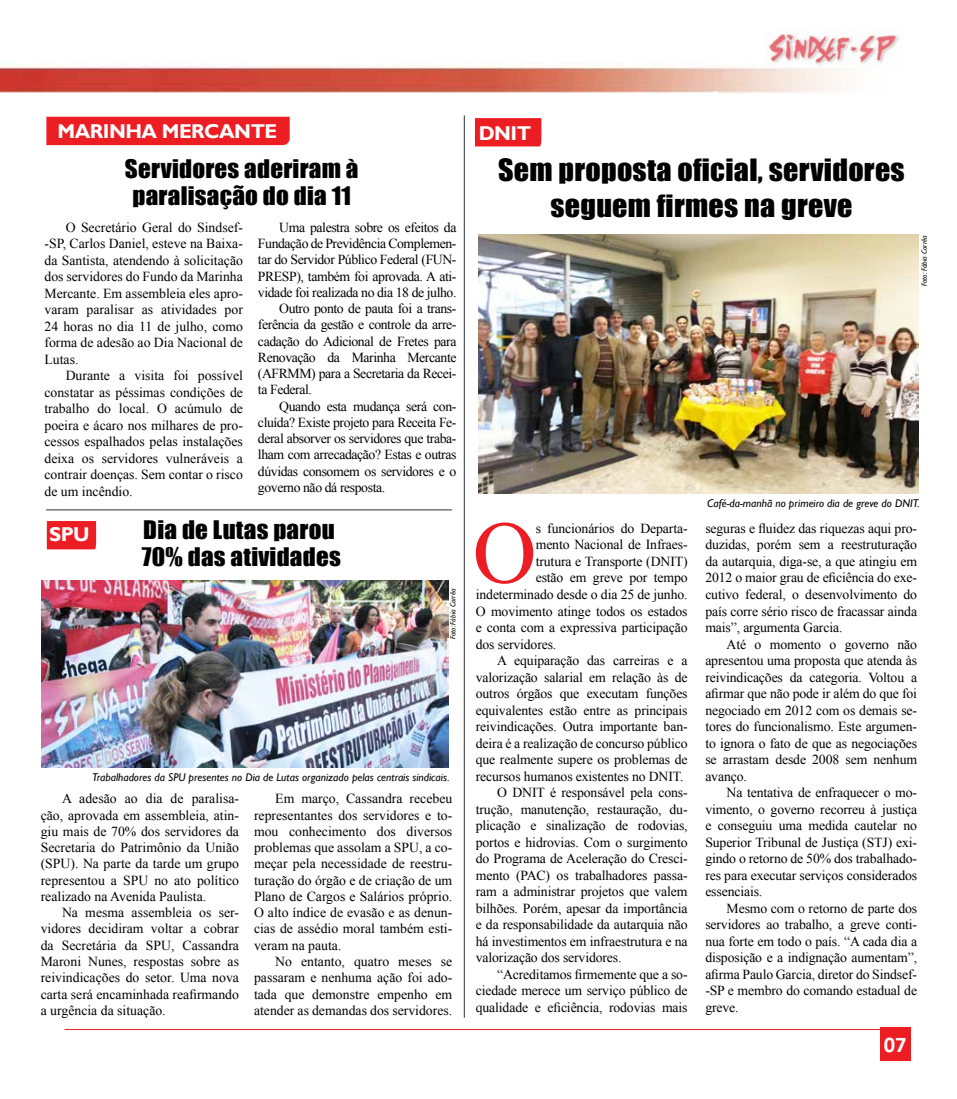
<style>
.page{position:relative;width:957px;height:1099px;background:#fff}
.page>*{position:absolute;margin:0;border:0;box-sizing:border-box;transform-origin:0 0}
.t1{font:88.5px "Times New Roman";color:#ed1d24}
.t2{font:28.25px/36px "Impact";letter-spacing:.01em;color:#000;text-align:center;scale:1.06 1}
.t3{font:23.5px/27.5px "Impact";letter-spacing:.01em;color:#000;text-align:center;scale:1.06 1}
.t4{font:700 22.5px "Calibri";color:#fff}
.t5{font:700 20px "Gill Sans";letter-spacing:-.025em;color:#fff}
.t6{font:13.75px/16.5px "Times New Roman";letter-spacing:-.01em;color:#000;text-align:justify}
.t7{font:13.75px "Times New Roman";letter-spacing:-.03em;color:#000}
.t8{font:italic 11.25px "Gill Sans";color:#000}
.t9{font:italic 7.5px "Gill Sans";color:#000}
</style>
<div class="page">
<img style="left:766px;top:31px;width:133px;height:32px">
<img style="left:0;top:63px;width:866px;height:68px">
<div style="left:880px;top:1027px;width:30px;height:34px;background:#ed1d24"></div>
<hr style="left:64px;top:1028px;width:844px;height:1px;background:#ed1d24">
<div style="left:46px;top:117px;width:244px;height:28px;background:#ed1d24"></div>
<hr style="left:464px;top:115px;width:1px;height:902px;background:#58595b">
<hr style="left:46px;top:509px;width:406px;height:1px;background:#58595b">
<svg style="left:47px;top:521px;width:49px;height:28px"></svg>
<img style="left:41px;top:581px;width:407px;height:186px">
<div style="left:475px;top:118px;width:66px;height:28px;background:#ed1d24"></div>
<img style="left:479px;top:234px;width:439px;height:259px">
<svg style="left:0;top:85px;width:1px;height:46px"></svg>
<h3 class="t5" style="left:58px;top:119px;width:221px">MARINHA MERCANTE</h3>
<h3 class="t3" style="left:125px;top:154px;width:222px">Servidores aderiram à paralisação do dia 11</h3>
<p class="t6" style="left:44px;top:219px;width:200px;text-indent:21px">O Secretário Geral do Sindsef--SP, Carlos Daniel, esteve na Baixa&shy;da Santista, atendendo à solicitação dos servidores do Fundo da Marinha Mercante. Em assembleia eles apro&shy;varam paralisar as atividades por 24 horas no dia 11 de julho, como forma de adesão ao Dia Nacional de Lutas.</p>
<p class="t6" style="left:44px;top:367px;width:200px;text-indent:21px">Durante a visita foi possível constatar as péssimas condições de trabalho do local. O acúmulo de poeira e ácaro nos milhares de pro&shy;cessos espalhados pelas instalações deixa os servidores vulneráveis a contrair doenças. Sem contar o risco de um incêndio.</p>
<p class="t7" style="left:279px;top:218px;width:179px">Uma palestra sobre os efeitos da</p>
<p class="t7" style="left:258px;top:234px;width:200px">Fundação de Previdência Complemen-</p>
<p class="t7" style="left:258px;top:250px;width:200px">tar do Servidor Público Federal (FUN-</p>
<p class="t7" style="left:258px;top:267px;width:200px">PRESP), também foi aprovada. A ati-</p>
<p class="t7" style="left:258px;top:283px;width:200px">vidade foi realizada no dia 18 de julho.</p>
<p class="t7" style="left:279px;top:299px;width:179px">Outro ponto de pauta foi a trans-</p>
<p class="t7" style="left:258px;top:315px;width:200px">ferência da gestão e controle da arre-</p>
<p class="t7" style="left:258px;top:332px;width:200px">cadação do Adicional de Fretes para</p>
<p class="t7" style="left:258px;top:348px;width:200px">Renovação da Marinha Mercante</p>
<p class="t7" style="left:258px;top:364px;width:200px">(AFRMM) para a Secretaria da Recei-</p>
<p class="t7" style="left:258px;top:380px;width:55px">ta Federal.</p>
<p class="t7" style="left:279px;top:397px;width:179px">Quando esta mudança será con-</p>
<p class="t7" style="left:258px;top:413px;width:200px">cluída? Existe projeto para Receita Fe-</p>
<p class="t7" style="left:258px;top:429px;width:200px">deral absorver os servidores que traba-</p>
<p class="t7" style="left:258px;top:445px;width:200px">lham com arrecadação? Estas e outras</p>
<p class="t7" style="left:258px;top:462px;width:200px">dúvidas consomem os servidores e o</p>
<p class="t7" style="left:258px;top:478px;width:129px">governo não dá resposta.</p>
<h3 class="t3" style="left:142px;top:515px;width:189px;text-align:left">Dia de Lutas parou<br>70% das atividades</h3>
<h3 class="t5" style="left:49px;top:522px;width:42px">SPU</h3>
<p class="t9" style="left:448px;top:639px;width:52px;rotate:-90deg">Foto: Fábia Corrêa</p>
<p class="t8" style="left:92px;top:770px;width:359px">Trabalhadores da SPU presentes no Dia de Lutas organizado pelas centrais sindicais.</p>
<p class="t6" style="left:41px;top:790px;width:200px;text-indent:21px">A adesão ao dia de paralisa&shy;ção, aprovada em assembleia, atin&shy;giu mais de 70% dos servidores da Secretaria do Patrimônio da União (SPU). Na parte da tarde um grupo representou a SPU no ato político realizado na Avenida Paulista.</p>
<p class="t6" style="left:41px;top:904px;width:200px;text-indent:21px">Na mesma assembleia os ser&shy;vidores decidiram voltar a cobrar da Secretária da SPU, Cassandra Maroni Nunes, respostas sobre as reivindicações do setor. Uma nova carta será encaminhada reafirmando a urgência da situação.</p>
<p class="t6" style="left:254px;top:790px;width:200px;text-indent:21px">Em março, Cassandra recebeu representantes dos servidores e to&shy;mou conhecimento dos diversos problemas que assolam a SPU, a co&shy;meçar pela necessidade de reestru&shy;turação do órgão e de criação de um Plano de Cargos e Salários próprio.<br>O alto índice de evasão e as denun&shy;cias de assédio moral também esti&shy;veram na pauta.</p>
<p class="t6" style="left:254px;top:953px;width:200px;text-indent:21px">No entanto, quatro meses se passaram e nenhuma ação foi ado&shy;tada que demonstre empenho em atender as demandas dos servidores.</p>
<h3 class="t5" style="left:479px;top:121px;width:54px">DNIT</h3>
<h2 class="t2" style="left:498px;top:151px;width:385px">Sem proposta oficial, servidores seguem firmes na greve</h2>
<p class="t9" style="left:920px;top:286px;width:52px;rotate:-90deg">Foto: Fábia Corrêa</p>
<h1 class="t1" style="left:473px;top:493px;width:65px">O</h1>
<p class="t6" style="left:536px;top:520px;width:153px">s funcionários do Departa-</p>
<p class="t6" style="left:536px;top:536px;width:153px">mento Nacional de Infraes-</p>
<p class="t6" style="left:536px;top:553px;width:153px">trutura e Transporte (DNIT)</p>
<p class="t6" style="left:536px;top:569px;width:153px">estão em greve por tempo</p>
<p class="t6" style="left:476px;top:586px;width:213px">indeterminado desde o dia 25 de junho.</p>
<p class="t6" style="left:476px;top:602px;width:213px">O movimento atinge todos os estados</p>
<p class="t6" style="left:476px;top:619px;width:213px">e conta com a expressiva participação</p>
<p class="t6" style="left:476px;top:635px;width:82px">dos servidores.</p>
<p class="t6" style="left:497px;top:652px;width:192px">A equiparação das carreiras e a</p>
<p class="t6" style="left:476px;top:668px;width:213px">valorização salarial em relação às de</p>
<p class="t6" style="left:476px;top:685px;width:213px">outros órgãos que executam funções</p>
<p class="t6" style="left:476px;top:701px;width:213px">equivalentes estão entre as principais</p>
<p class="t6" style="left:476px;top:718px;width:213px">reivindicações. Outra importante ban-</p>
<p class="t6" style="left:476px;top:734px;width:213px">deira é a realização de concurso público</p>
<p class="t6" style="left:476px;top:751px;width:213px">que realmente supere os problemas de</p>
<p class="t6" style="left:476px;top:767px;width:209px">recursos humanos existentes no DNIT.</p>
<p class="t6" style="left:497px;top:784px;width:192px">O DNIT é responsável pela cons-</p>
<p class="t6" style="left:476px;top:800px;width:213px">trução, manutenção, restauração, du-</p>
<p class="t6" style="left:476px;top:817px;width:213px">plicação e sinalização de rodovias,</p>
<p class="t6" style="left:476px;top:833px;width:213px">portos e hidrovias. Com o surgimento</p>
<p class="t6" style="left:476px;top:850px;width:213px">do Programa de Aceleração do Cresci-</p>
<p class="t6" style="left:476px;top:866px;width:213px">mento (PAC) os trabalhadores passa-</p>
<p class="t6" style="left:476px;top:883px;width:213px">ram a administrar projetos que valem</p>
<p class="t6" style="left:476px;top:899px;width:213px">bilhões. Porém, apesar da importância</p>
<p class="t6" style="left:476px;top:916px;width:213px">e da responsabilidade da autarquia não</p>
<p class="t6" style="left:476px;top:932px;width:213px">há investimentos em infraestrutura e na</p>
<p class="t6" style="left:476px;top:949px;width:147px">valorização dos servidores.</p>
<p class="t6" style="left:497px;top:965px;width:192px">“Acreditamos firmemente que a so-</p>
<p class="t6" style="left:476px;top:982px;width:213px">ciedade merece um serviço público de</p>
<p class="t6" style="left:476px;top:998px;width:213px">qualidade e eficiência, rodovias mais</p>
<p class="t8" style="left:707px;top:497px;width:214px">Café-da-manhã no primeiro dia de greve do DNIT.</p>
<p class="t6" style="left:705px;top:520px;width:213px">seguras e fluidez das riquezas aqui pro&shy;duzidas, porém sem a reestruturação da autarquia, diga-se, a que atingiu em 2012 o maior grau de eficiência do exe&shy;cutivo federal, o desenvolvimento do país corre sério risco de fracassar ainda mais”, argumenta Garcia.</p>
<p class="t6" style="left:705px;top:635px;width:213px;text-indent:21px">Até o momento o governo não apresentou uma proposta que atenda às reivindicações da categoria. Voltou a afirmar que não pode ir além do que foi negociado em 2012 com os demais se&shy;tores do funcionalismo. Este argumen&shy;to ignora o fato de que as negociações se arrastam desde 2008 sem nenhum avanço.</p>
<p class="t6" style="left:705px;top:784px;width:213px;text-indent:21px">Na tentativa de enfraquecer o mo&shy;vimento, o governo recorreu à justiça e conseguiu uma medida cautelar no Superior Tribunal de Justiça (STJ) exi&shy;gindo o retorno de 50% dos trabalhado&shy;res para executar serviços considerados essenciais.</p>
<p class="t6" style="left:705px;top:899px;width:213px;text-indent:21px">Mesmo com o retorno de parte dos servidores ao trabalho, a greve conti&shy;nua forte em todo o país. “A cada dia a disposição e a indignação aumentam”, afirma Paulo Garcia, diretor do Sindsef--SP e membro do comando estadual de greve.</p>
<h3 class="t4" style="left:883px;top:1029px;width:24px">07</h3>
</div>
